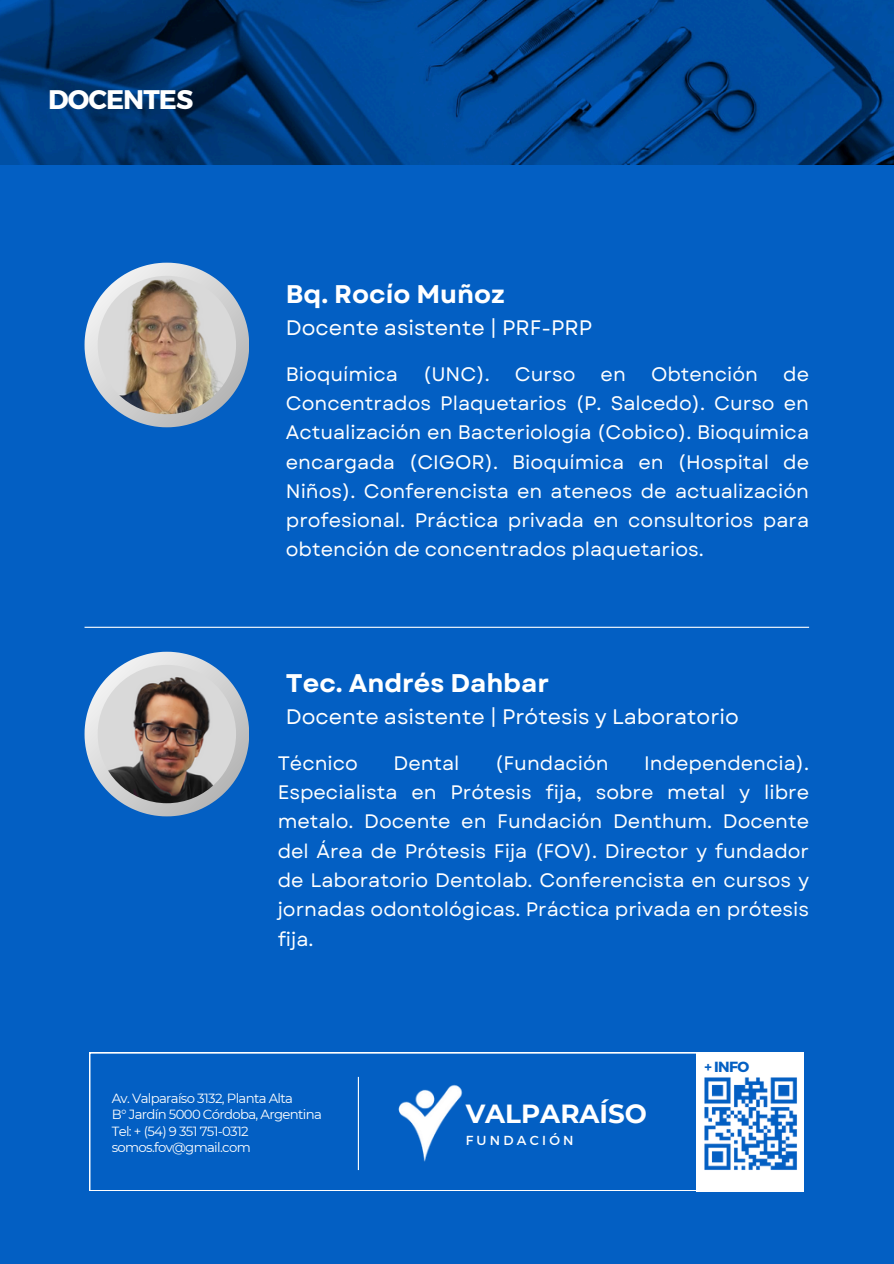
<style>
.page{position:relative;width:894px;height:1264px;background:#fff}
.page>*{position:absolute;margin:0;border:0;box-sizing:border-box;transform-origin:0 0}
.t1{font:700 26.85px "Montserrat";letter-spacing:-.035em;color:#fff}
.t2{font:700 26.25px "Montserrat";color:#fff}
.t3{font:700 25.5px "Garet";color:#fff}
.t4{font:21px "Garet";color:#fff}
.t5{font:19.5px/29.2px "Garet";color:#fff;text-align:justify}
.t6{font:700 14.7px "Montserrat";color:#035fc3}
.t7{font:13.2px/16.5px "Montserrat";letter-spacing:-.05em;color:#fff}
.t8{font:13.05px "Montserrat";letter-spacing:.25em;color:#fff}
</style>
<div class="page">
<div style="left:0;top:0;width:893px;height:1263px;background:#035fc3"></div>
<img style="left:0;top:0;width:893px;height:164px">
<svg style="left:84px;top:263px;width:165px;height:164px"></svg>
<img style="left:98px;top:276px;width:138px;height:138px;border-radius:50%">
<svg style="left:84px;top:651px;width:165px;height:165px"></svg>
<img style="left:98px;top:665px;width:138px;height:138px;border-radius:50%">
<hr style="left:84px;top:626px;width:724px;height:2px;background:#fff">
<svg style="left:89px;top:1052px;width:607px;height:138px"></svg>
<div style="left:696px;top:1051px;width:108px;height:140px;background:#fff"></div>
<img style="left:704px;top:1077px;width:93px;height:93px">
<hr style="left:358px;top:1076px;width:1px;height:93px;background:#fff">
<img style="left:396px;top:1083px;width:66px;height:80px">
<h5 class="t1" style="left:48px;top:82px;width:146px">DOCENTES</h5>
<p class="t3" style="left:286px;top:276px;width:220px">Bq. Rocío Muñoz</p>
<p class="t4" style="left:286px;top:312px;width:308px">Docente asistente | PRF-PRP</p>
<p class="t5" style="left:286px;top:359px;width:113px">Bioquímica</p>
<p class="t5" style="left:423px;top:359px;width:68px">(UNC).</p>
<p class="t5" style="left:514px;top:359px;width:62px">Curso</p>
<p class="t5" style="left:600px;top:359px;width:27px">en</p>
<p class="t5" style="left:650px;top:359px;width:108px">Obtención</p>
<p class="t5" style="left:286px;top:359px;width:524px;text-indent:497px">de Concentrados Plaquetarios (P. Salcedo). Curso en Actualización en Bacteriología (Cobico). Bioquímica encargada (CIGOR). Bioquímica en (Hospital de Niños). Conferencista en ateneos de actualización profesional. Práctica privada en consultorios para obtención de concentrados plaquetarios.</p>
<p class="t3" style="left:286px;top:664px;width:265px">Tec. Andrés Dahbar</p>
<h2 class="t4" style="left:286px;top:701px;width:454px">Docente asistente | Prótesis y Laboratorio</h2>
<h3 class="t5" style="left:277px;top:748px;width:82px">Técnico</h3>
<h3 class="t5" style="left:393px;top:748px;width:68px">Dental</h3>
<h3 class="t5" style="left:495px;top:748px;width:115px">(Fundación</h3>
<h3 class="t5" style="left:277px;top:748px;width:532px;text-indent:366px">Independencia).<br>Especialista en Prótesis fija, sobre metal y libre metalo. Docente en Fundación Denthum. Docente del Área de Prótesis Fija (FOV). Director y fundador de Laboratorio Dentolab. Conferencista en cursos y jornadas odontológicas. Práctica privada en prótesis fija.</h3>
<h4 class="t6" style="left:704px;top:1056px;width:46px">+ INFO</h4>
<p class="t7" style="left:112px;top:1089px;width:211px">Av. Valparaíso 3132, Planta Alta<br>B° Jardín 5000 Córdoba, Argentina<br>Tel: + (54) 9 351 751-0312 somos.fov@gmail.com</p>
<h3 class="t2" style="left:465px;top:1097px;width:183px">VALPARAÍSO</h3>
<p class="t8" style="left:465px;top:1131px;width:109px">FUNDACIÓN</p>
</div>
